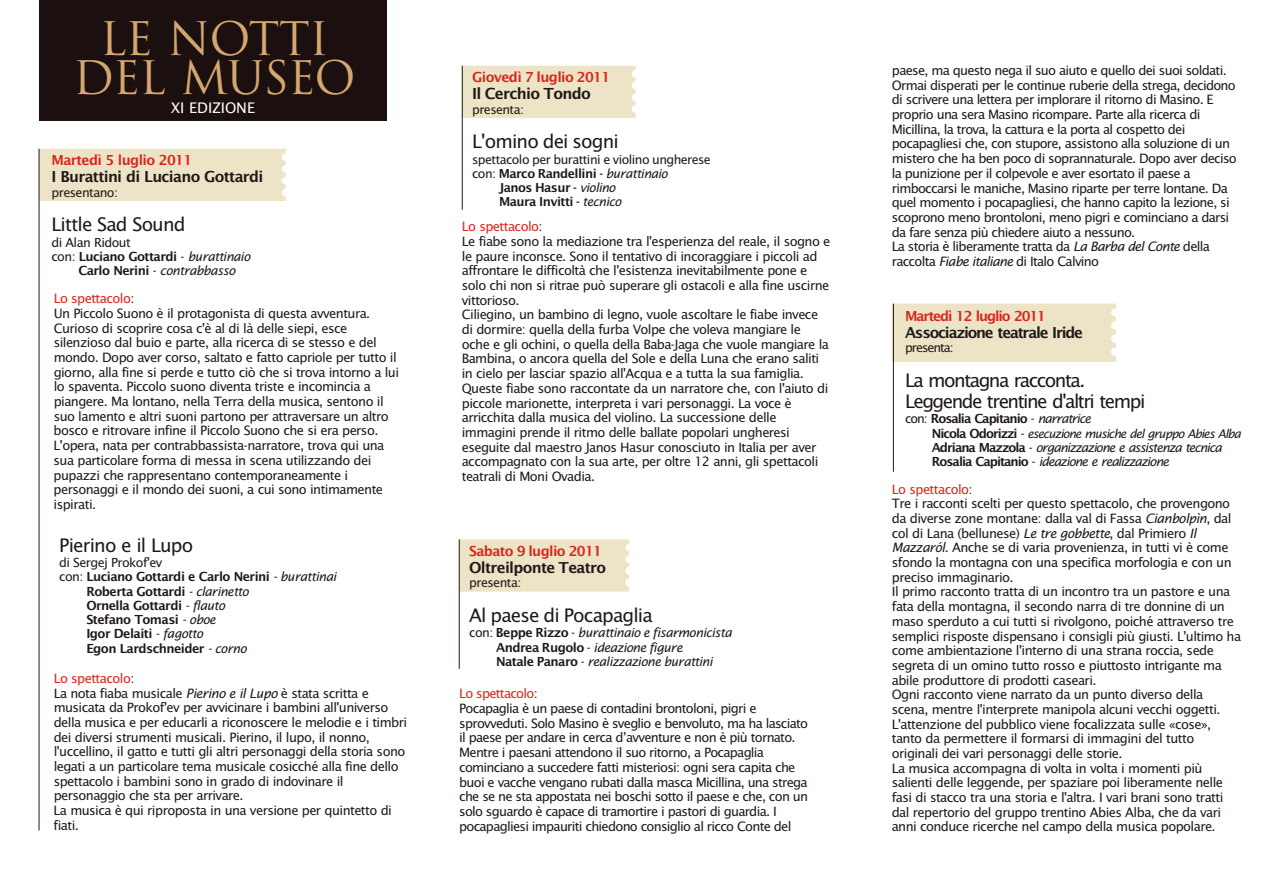
<style>
.page{position:relative;width:1263px;height:893px;background:#fff}
.page>*{position:absolute;margin:0;border:0;box-sizing:border-box;transform-origin:0 0}
.t1{font:45px/38.8px "Trajan";letter-spacing:-.025em;color:#d4a670;text-align:center}
.t2{font:18.75px "Lucida Sans";letter-spacing:-.045em;color:#1f1a17}
.t3{font:18.75px/21.3px "Lucida Sans";letter-spacing:-.08em;color:#1f1a17}
.t4{font:15.3px "Lucida Sans";letter-spacing:-.045em;color:#1f1a17}
.t5{font:15.15px "Lucida Sans";letter-spacing:-.045em;color:#1f1a17}
.t6{font:15.15px "Lucida Sans";letter-spacing:-.08em;color:#1f1a17}
.t7{font:14.55px "Lucida Sans";color:#fff}
.t8{font:13.8px "Lucida Sans";letter-spacing:-.045em;color:#d9261c}
.t9{font:13.8px "Lucida Sans";letter-spacing:-.08em;color:#d9261c}
.t10{font:12.9px/14.7px "Lucida Sans";letter-spacing:-.045em;color:#1f1a17}
.t11{font:12.45px "Lucida Sans";letter-spacing:-.045em;color:#1f1a17}
.t12{font:italic 12.45px/14.2px "Lucida Sans";letter-spacing:-.045em;color:#1f1a17}
.t13{font:italic 12.45px/14.2px "Lucida Sans";letter-spacing:-.08em;color:#1f1a17}
.t14{font:12.45px "Lucida Sans";letter-spacing:-.08em;color:#1f1a17}
.t15{font:italic 12px "Lucida Sans";letter-spacing:-.08em;color:#1f1a17}
.s1{font-style:italic}
.s2{color:#d9261c}
.s3{font-style:normal}
.s4{font-style:normal;font-size:12.45px}
</style>
<div class="page">
<div style="left:40px;top:149px;width:246px;height:52px;background:#ede3c7"></div>
<div style="left:463px;top:66px;width:173px;height:52px;background:#ede3c7"></div>
<hr style="left:462px;top:66px;width:1px;height:144px;background:#1f1a17">
<hr style="left:39px;top:149px;width:1px;height:681px;background:#1f1a17">
<div style="left:460px;top:539px;width:169px;height:53px;background:#ede3c7"></div>
<hr style="left:459px;top:539px;width:1px;height:130px;background:#1f1a17">
<div style="left:892px;top:304px;width:224px;height:58px;background:#ede3c7"></div>
<hr style="left:893px;top:304px;width:1px;height:168px;background:#1f1a17">
<div style="left:39px;top:0;width:348px;height:121px;background:#1c0f0f"></div>
<h1 class="t1" style="left:73px;top:25px;width:284px">LE NOTTI<br>DEL MUSEO</h1>
<p class="t7" style="left:171px;top:102px;width:85px">XI EDIZIONE</p>
<p class="t8" style="left:51px;top:155px;width:142px">Martedì 5 luglio 2011</p>
<p class="t5" style="left:51px;top:171px;width:213px">I Burattini di Luciano Gottardi</p>
<p class="t11" style="left:51px;top:187px;width:68px">presentano:</p>
<h2 class="t2" style="left:51px;top:217px;width:136px">Little Sad Sound</h2>
<p class="t11" style="left:51px;top:237px;width:81px">di Alan Ridout</p>
<p class="t11" style="left:51px;top:251px;width:200px">con: Luciano Gottardi - <span class="s1">burattinaio</span></p>
<p class="t11" style="left:78px;top:266px;width:159px">Carlo Nerini - <span class="s1">contrabbasso</span></p>
<p class="t10" style="left:54px;top:292px;width:347px"><span class="s2">Lo spettacolo</span>:<br>Un Piccolo Suono è il protagonista di questa avventura.<br>Curioso di scoprire cosa c'è al di là delle siepi, esce silenzioso dal buio e parte, alla ricerca di se stesso e del mondo. Dopo aver corso, saltato e fatto capriole per tutto il giorno, alla fine si perde e tutto ciò che si trova intorno a lui lo spaventa. Piccolo suono diventa triste e incomincia a piangere. Ma lontano, nella Terra della musica, sentono il suo lamento e altri suoni partono per attraversare un altro bosco e ritrovare infine il Piccolo Suono che si era perso.<br>L'opera, nata per contrabbassista-narratore, trova qui una sua particolare forma di messa in scena utilizzando dei pupazzi che rappresentano contemporaneamente i personaggi e il mondo dei suoni, a cui sono intimamente ispirati.</p>
<h2 class="t2" style="left:59px;top:537px;width:136px">Pierino e il Lupo</h2>
<p class="t11" style="left:59px;top:558px;width:105px">di Sergej Prokof'ev</p>
<p class="t11" style="left:59px;top:572px;width:279px">con: Luciano Gottardi e Carlo Nerini <span class="s1">- burattinai</span></p>
<p class="t11" style="left:86px;top:586px;width:164px">Roberta Gottardi <span class="s1">- clarinetto</span></p>
<p class="t11" style="left:86px;top:600px;width:140px">Ornella Gottardi <span class="s1">- flauto</span></p>
<p class="t11" style="left:86px;top:615px;width:131px">Stefano Tomasi <span class="s1">- oboe</span></p>
<p class="t11" style="left:86px;top:629px;width:118px">Igor Delaiti <span class="s1">- fagotto</span></p>
<p class="t11" style="left:86px;top:643px;width:162px">Egon Lardschneider <span class="s1">- corno</span></p>
<p class="t10" style="left:54px;top:672px;width:355px"><span class="s2">Lo spettacolo</span>:<br>La nota fiaba musicale <span class="s1">Pierino e il Lupo</span> è stata scritta e musicata da Prokof'ev per avvicinare i bambini all'universo della musica e per educarli a riconoscere le melodie e i timbri dei diversi strumenti musicali. Pierino, il lupo, il nonno, l'uccellino, il gatto e tutti gli altri personaggi della storia sono legati a un particolare tema musicale cosicché alla fine dello spettacolo i bambini sono in grado di indovinare il personaggio che sta per arrivare.<br>La musica è qui riproposta in una versione per quintetto di fiati.</p>
<p class="t8" style="left:472px;top:72px;width:140px">Giovedì 7 luglio 2011</p>
<p class="t11" style="left:472px;top:104px;width:53px">presenta:</p>
<h2 class="t2" style="left:472px;top:134px;width:148px">L'omino dei sogni</h2>
<p class="t11" style="left:472px;top:154px;width:240px">spettacolo per burattini e violino ungherese</p>
<p class="t11" style="left:472px;top:168px;width:197px">con: Marco Randellini - <span class="s1">burattinaio</span></p>
<p class="t11" style="left:499px;top:182px;width:118px">Janos Hasur - <span class="s1">violino</span></p>
<p class="t11" style="left:499px;top:196px;width:124px">Maura Invitti - <span class="s1">tecnico</span></p>
<p class="t4" style="left:472px;top:88px;width:120px">Il Cerchio Tondo</p>
<p class="t10" style="left:462px;top:220px;width:370px"><span class="s2">Lo spettacolo</span>:<br>Le fiabe sono la mediazione tra l'esperienza del reale, il sogno e le paure inconsce. Sono il tentativo di incoraggiare i piccoli ad affrontare le difficoltà che l'esistenza inevitabilmente pone e solo chi non si ritrae può superare gli ostacoli e alla fine uscirne vittorioso.<br>Ciliegino, un bambino di legno, vuole ascoltare le fiabe invece di dormire: quella della furba Volpe che voleva mangiare le oche e gli ochini, o quella della Baba-Jaga che vuole mangiare la Bambina, o ancora quella del Sole e della Luna che erano saliti in cielo per lasciar spazio all'Acqua e a tutta la sua famiglia.<br>Queste fiabe sono raccontate da un narratore che, con l'aiuto di piccole marionette, interpreta i vari personaggi. La voce è arricchita dalla musica del violino. La successione delle immagini prende il ritmo delle ballate popolari ungheresi eseguite dal maestro Janos Hasur conosciuto in Italia per aver accompagnato con la sua arte, per oltre 12 anni, gli spettacoli teatrali di Moni Ovadia.</p>
<p class="t8" style="left:469px;top:545px;width:134px">Sabato 9 luglio 2011</p>
<p class="t5" style="left:469px;top:561px;width:138px">Oltreilponte Teatro</p>
<p class="t11" style="left:469px;top:578px;width:54px">presenta:</p>
<h2 class="t2" style="left:469px;top:607px;width:185px">Al paese di Pocapaglia</h2>
<p class="t12" style="left:496px;top:627px;width:237px;text-indent:-27px"><span class="s3">con: Beppe Rizzo -</span> burattinaio e fisarmonicista<br><span class="s3">Andrea Rugolo -</span> ideazione figure<br><span class="s3">Natale Panaro -</span> realizzazione burattini</p>
<p class="t10" style="left:459px;top:687px;width:351px"><span class="s2">Lo spettacolo</span>:<br>Pocapaglia è un paese di contadini brontoloni, pigri e sprovveduti. Solo Masino è sveglio e benvoluto, ma ha lasciato il paese per andare in cerca d’avventure e non è più tornato.<br>Mentre i paesani attendono il suo ritorno, a Pocapaglia cominciano a succedere fatti misteriosi: ogni sera capita che buoi e vacche vengano rubati dalla masca Micillina, una strega che se ne sta appostata nei boschi sotto il paese e che, con un solo sguardo è capace di tramortire i pastori di guardia. I pocapagliesi impauriti chiedono consiglio al ricco Conte del</p>
<p class="t10" style="left:892px;top:64px;width:347px">paese, ma questo nega il suo aiuto e quello dei suoi soldati.<br>Ormai disperati per le continue ruberie della strega, decidono di scrivere una lettera per implorare il ritorno di Masino. E proprio una sera Masino ricompare. Parte alla ricerca di Micillina, la trova, la cattura e la porta al cospetto dei pocapagliesi che, con stupore, assistono alla soluzione di un mistero che ha ben poco di soprannaturale. Dopo aver deciso la punizione per il colpevole e aver esortato il paese a rimboccarsi le maniche, Masino riparte per terre lontane. Da quel momento i pocapagliesi, che hanno capito la lezione, si scoprono meno brontoloni, meno pigri e cominciano a darsi da fare senza più chiedere aiuto a nessuno.<br>La storia è liberamente tratta da <span class="s1">La Barba del Conte</span> della raccolta <span class="s1">Fiabe italiane</span> di Italo Calvino</p>
<p class="t9" style="left:905px;top:310px;width:142px">Martedì 12 luglio 2011</p>
<p class="t6" style="left:905px;top:326px;width:180px">Associazione teatrale Iride</p>
<p class="t14" style="left:905px;top:343px;width:50px">presenta:</p>
<h2 class="t3" style="left:905px;top:371px;width:242px">La montagna racconta.<br>Leggende trentine d'altri tempi</h2>
<p class="t14" style="left:905px;top:414px;width:187px">con: Rosalia Capitanio - <span class="s1">narratrice</span></p>
<p class="t15" style="left:932px;top:428px;width:311px"><span class="s4">Nicola Odorizzi -</span> esecuzione musiche del gruppo Abies Alba</p>
<p class="t13" style="left:932px;top:441px;width:292px"><span class="s3">Adriana Mazzola -</span> organizzazione e assistenza tecnica<br><span class="s3">Rosalia Capitanio -</span> ideazione e realizzazione</p>
<p class="t10" style="left:892px;top:483px;width:351px"><span class="s2">Lo spettacolo</span>:<br>Tre i racconti scelti per questo spettacolo, che provengono da diverse zone montane: dalla val di Fassa <span class="s1">Cianbolpìn</span>, dal col di Lana (bellunese) <span class="s1">Le tre gobbette</span>, dal Primiero <span class="s1">Il Mazzaról</span>. Anche se di varia provenienza, in tutti vi è come sfondo la montagna con una specifica morfologia e con un preciso immaginario.<br>Il primo racconto tratta di un incontro tra un pastore e una fata della montagna, il secondo narra di tre donnine di un maso sperduto a cui tutti si rivolgono, poiché attraverso tre semplici risposte dispensano i consigli più giusti. L'ultimo ha come ambientazione l'interno di una strana roccia, sede segreta di un omino tutto rosso e piuttosto intrigante ma abile produttore di prodotti caseari.<br>Ogni racconto viene narrato da un punto diverso della scena, mentre l'interprete manipola alcuni vecchi oggetti.<br>L'attenzione del pubblico viene focalizzata sulle «cose», tanto da permettere il formarsi di immagini del tutto originali dei vari personaggi delle storie.<br>La musica accompagna di volta in volta i momenti più salienti delle leggende, per spaziare poi liberamente nelle fasi di stacco tra una storia e l'altra. I vari brani sono tratti dal repertorio del gruppo trentino Abies Alba, che da vari anni conduce ricerche nel campo della musica popolare.</p>
</div>
